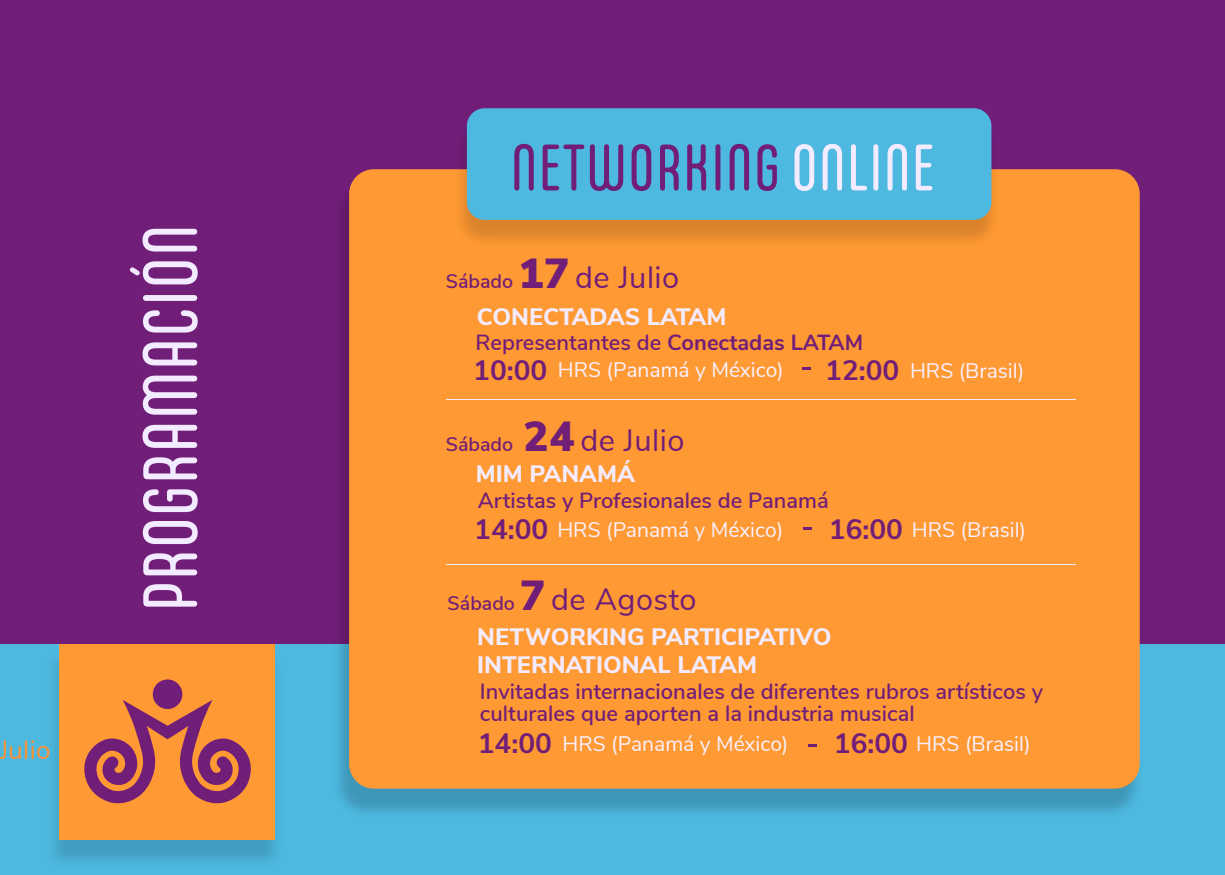
<style>
.page{position:relative;width:1225px;height:875px;background:#fff}
.page>*{position:absolute;margin:0;border:0;box-sizing:border-box;transform-origin:0 0}
.t1{font:76.91px "Carl Marx";color:#f3ebff}
.t2{font:65.62px "Carl Marx";color:#711e79}
.t3{font:30.71px "Nunito Sans";letter-spacing:.015em;color:#711e79}
.t4{font:26.25px "Nunito Sans";letter-spacing:.015em;color:#ff9233}
.t5{font:800 23.8px/28.5px "Nunito Sans";color:#f3ebff}
.t6{font:600 21.88px/21.9px "Nunito Sans";color:#711e79}
.t7{font:21px "Nunito Sans";color:#f9f1ff}
.s1{color:#f3ebff}
.s2{font-weight:600;font-size:19.6px}
.s3{font-weight:900;font-size:41.91px}
.s4{font-weight:700}
.s5{font-weight:700;font-size:28px;color:#711e79}
</style>
<div class="page">
<div style="left:0;top:0;width:1225px;height:666px;background:#711e79"></div>
<div style="left:0;top:644px;width:1225px;height:231px;background:#4db8e0"></div>
<img style="left:339px;top:179px;width:798px;height:634px">
<div style="left:349px;top:169px;width:791px;height:620px;background:#f93;border-radius:25px"></div>
<div style="left:59px;top:644px;width:216px;height:196px;background:#f93"></div>
<svg style="left:84px;top:679px;width:167px;height:124px"></svg>
<img style="left:449px;top:111px;width:555px;height:130px">
<div style="left:467px;top:108px;width:524px;height:112px;background:#4db8e0;border-radius:18px"></div>
<hr style="left:446px;top:565px;width:629px;height:1px;background:#f3ebff">
<hr style="left:446px;top:399px;width:629px;height:1px;background:#f3ebff">
<svg style="left:802px;top:367px;width:9px;height:2px"></svg>
<svg style="left:803px;top:527px;width:9px;height:3px"></svg>
<svg style="left:808px;top:744px;width:9px;height:3px"></svg>
<p class="t4" style="left:-1px;top:731px;width:53px">Julio</p>
<h1 class="t1" style="left:127px;top:612px;width:390px;rotate:-90deg">PROGRAMACIÓN</h1>
<h2 class="t2" style="left:510px;top:131px;width:427px">NETWORKING <span class="s1">ONLINE</span></h2>
<h3 class="t3" style="left:446px;top:255px;width:235px"><span class="s2">Sábado</span> <span class="s3">17</span> de Julio</h3>
<p class="t5" style="left:477px;top:301px;width:251px">CONECTADAS LATAM</p>
<p class="t6" style="left:475px;top:330px;width:389px">Representantes de <span class="s4">Conectadas LATAM</span></p>
<p class="t7" style="left:473px;top:354px;width:312px"><span class="s5">10:00</span> HRS (Panamá y México)</p>
<p class="t7" style="left:825px;top:356px;width:201px"><span class="s5">12:00</span> HRS (Brasil)</p>
<h3 class="t3" style="left:446px;top:418px;width:240px"><span class="s2">Sábado</span> <span class="s3">24</span> de Julio</h3>
<p class="t5" style="left:476px;top:458px;width:161px">MIM PANAMÁ</p>
<p class="t7" style="left:474px;top:514px;width:311px"><span class="s5">14:00</span> HRS (Panamá y México)</p>
<p class="t7" style="left:829px;top:514px;width:199px"><span class="s5">16:00</span> HRS (Brasil)</p>
<p class="t6" style="left:478px;top:489px;width:352px">Artistas y Profesionales de Panamá</p>
<h3 class="t3" style="left:448px;top:577px;width:251px"><span class="s2">Sábado</span> <span class="s3">7</span> de Agosto</h3>
<p class="t5" style="left:477px;top:621px;width:356px">NETWORKING PARTICIPATIVO<br>INTERNATIONAL LATAM</p>
<p class="t6" style="left:480px;top:680px;width:565px">Invitadas internacionales de diferentes rubros artísticos y culturales que aporten a la industria musical</p>
<p class="t7" style="left:478px;top:728px;width:312px"><span class="s5">14:00</span> HRS (Panamá y México)</p>
<p class="t7" style="left:834px;top:728px;width:198px"><span class="s5">16:00</span> HRS (Brasil)</p>
</div>
